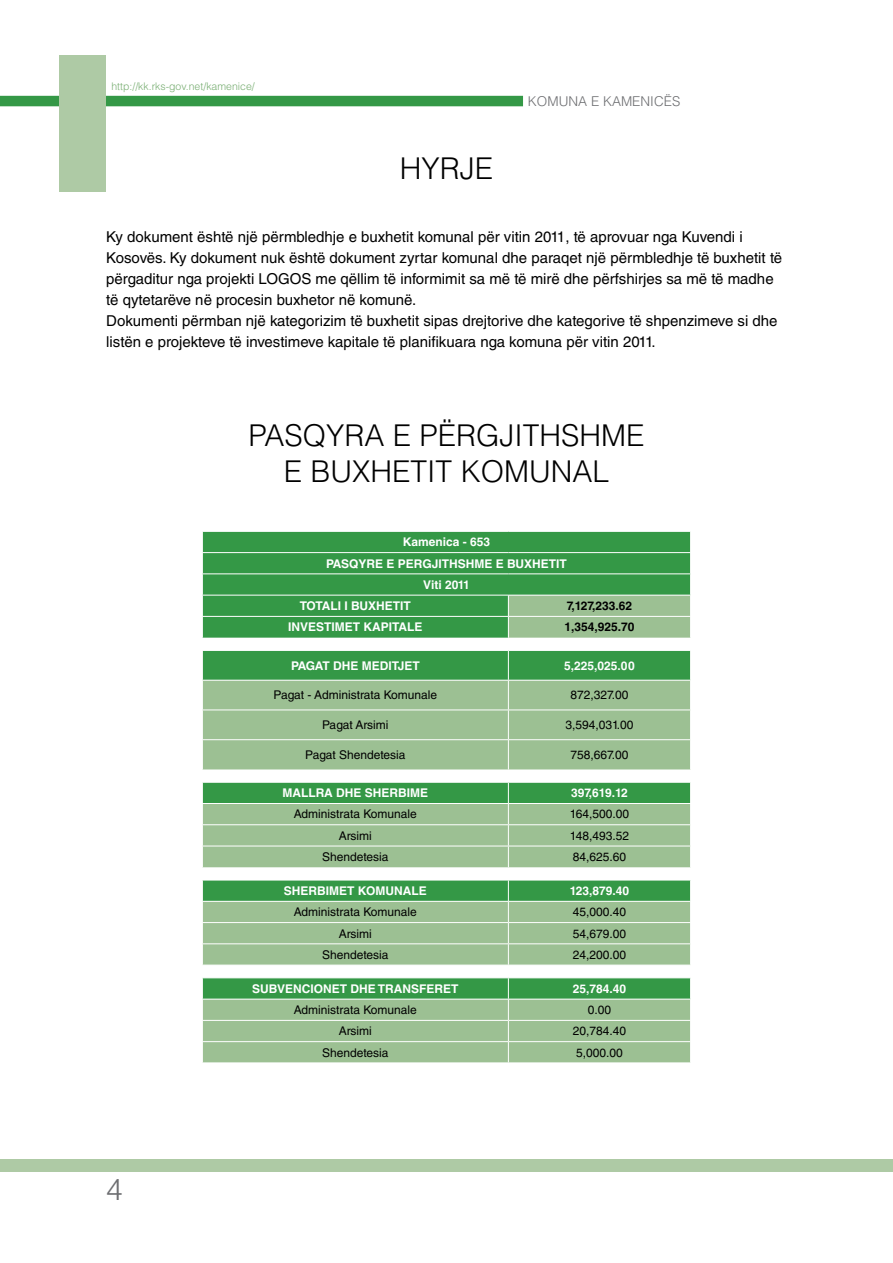
<style>
.page{position:relative;width:893px;height:1263px;background:#fff}
.page>*{position:absolute;margin:0;border:0;box-sizing:border-box;transform-origin:0 0}
.t1{font:300 30px/36px "Helvetica LT Std";color:#000}
.t2{font:300 30px "Helvetica LT Std";color:#6d6e71}
.t3{font:15px/21px "Helvetica LT Std";color:#000}
.t4{font:300 13.5px "Helvetica LT Std";color:#6d6e71}
.t5{font:12px "Helvetica LT Std";color:#000}
.t6{font:700 12px "Helvetica LT Std";color:#fff}
.t7{font:700 12px "Helvetica LT Std";color:#000}
.t8{font:300 10.5px "Helvetica LT Std";color:#78ae72}
</style>
<div class="page">
<div style="left:0;top:96px;width:523px;height:10px;background:#349846"></div>
<div style="left:60px;top:55px;width:46px;height:136px;background:#aecaa5"></div>
<div style="left:0;top:1159px;width:893px;height:12px;background:#aecaa5"></div>
<div style="left:203px;top:532px;width:305px;height:106px;background:#349846"></div>
<div style="left:203px;top:783px;width:487px;height:20px;background:#349846"></div>
<svg style="left:202px;top:804px;width:489px;height:258px;background:#95c092"></svg>
<hr style="left:202px;top:552px;width:306px;height:1px;background:#fff">
<hr style="left:202px;top:573px;width:306px;height:1px;background:#fff">
<hr style="left:202px;top:595px;width:306px;height:1px;background:#fff">
<hr style="left:202px;top:616px;width:306px;height:1px;background:#fff">
<svg style="left:202px;top:532px;width:1px;height:106px"></svg>
<svg style="left:508px;top:532px;width:183px;height:106px;background:#65ac6c"></svg>
<svg style="left:202px;top:650px;width:489px;height:119px;background:#86b884"></svg>
<hr style="left:202px;top:824px;width:306px;height:1px;background:#fff">
<hr style="left:508px;top:824px;width:183px;height:1px;background:#fff">
<hr style="left:202px;top:846px;width:306px;height:1px;background:#fff">
<svg style="left:202px;top:783px;width:1px;height:84px"></svg>
<hr style="left:508px;top:846px;width:183px;height:1px;background:#fff">
<svg style="left:508px;top:783px;width:1px;height:84px"></svg>
<svg style="left:690px;top:783px;width:1px;height:84px"></svg>
<hr style="left:202px;top:977px;width:306px;height:1px;background:#fff">
<hr style="left:508px;top:977px;width:183px;height:1px;background:#fff">
<hr style="left:202px;top:999px;width:306px;height:1px;background:#fff">
<hr style="left:508px;top:999px;width:183px;height:1px;background:#fff">
<hr style="left:202px;top:1020px;width:306px;height:1px;background:#fff">
<hr style="left:508px;top:1020px;width:183px;height:1px;background:#fff">
<hr style="left:202px;top:1041px;width:306px;height:1px;background:#fff">
<svg style="left:202px;top:978px;width:1px;height:84px"></svg>
<hr style="left:508px;top:1041px;width:183px;height:1px;background:#fff">
<svg style="left:508px;top:978px;width:1px;height:84px"></svg>
<svg style="left:690px;top:978px;width:1px;height:84px"></svg>
<hr style="left:202px;top:880px;width:306px;height:1px;background:#fff">
<hr style="left:508px;top:880px;width:183px;height:1px;background:#fff">
<hr style="left:202px;top:901px;width:306px;height:1px;background:#fff">
<hr style="left:508px;top:901px;width:183px;height:1px;background:#fff">
<hr style="left:202px;top:922px;width:306px;height:1px;background:#fff">
<hr style="left:508px;top:922px;width:183px;height:1px;background:#fff">
<hr style="left:202px;top:943px;width:306px;height:1px;background:#fff">
<svg style="left:202px;top:880px;width:1px;height:85px"></svg>
<hr style="left:508px;top:943px;width:183px;height:1px;background:#fff">
<svg style="left:508px;top:880px;width:1px;height:85px"></svg>
<svg style="left:690px;top:880px;width:1px;height:85px"></svg>
<hr style="left:202px;top:965px;width:306px;height:1px;background:#fff">
<hr style="left:508px;top:965px;width:183px;height:1px;background:#fff">
<p class="t8" style="left:111px;top:80px;width:145px">http://kk.rks-gov.net/kamenice/</p>
<h1 class="t1" style="left:400px;top:150px;width:91px">HYRJE</h1>
<p class="t4" style="left:528px;top:93px;width:152px">Komuna e KamenicËs</p>
<p class="t3" style="left:106px;top:227px;width:677px">Ky dokument është një përmbledhje e buxhetit komunal për vitin 2011, të aprovuar nga Kuvendi i Kosovës. Ky dokument nuk është dokument zyrtar komunal dhe paraqet një përmbledhje të buxhetit të përgaditur nga projekti LOGOS me qëllim të informimit sa më të mirë dhe përfshirjes sa më të madhe të qytetarëve në procesin buxhetor në komunë.<br>Dokumenti përmban një kategorizim të buxhetit sipas drejtorive dhe kategorive të shpenzimeve si dhe listën e projekteve të investimeve kapitale të planifikuara nga komuna për vitin 2011.</p>
<h1 class="t1" style="left:284px;top:417px;width:339px;text-indent:-36px">PASQYRA E PËRGJITHSHME<br>E BUXHETIT KOMUNA</h1>
<h1 class="t1" style="left:592px;top:453px;width:18px">L</h1>
<h1 class="t2" style="left:106px;top:1170px;width:18px">4</h1>
<p class="t6" style="left:403px;top:535px;width:89px">Kamenica - 653</p>
<p class="t6" style="left:326px;top:556px;width:242px">PASQYRE E PERGJITHSHME E BUXHETIT</p>
<p class="t6" style="left:423px;top:577px;width:48px">Viti 2011</p>
<p class="t6" style="left:300px;top:598px;width:113px">TOTALI I BUXHETIT</p>
<p class="t7" style="left:567px;top:598px;width:67px">7,127,233.62</p>
<p class="t6" style="left:288px;top:620px;width:136px">INVESTIMET KAPITALE</p>
<p class="t7" style="left:564px;top:620px;width:72px">1,354,925.70</p>
<p class="t6" style="left:291px;top:658px;width:130px">PAGAT DHE MEDITJET</p>
<p class="t6" style="left:564px;top:658px;width:72px">5,225,025.00</p>
<p class="t5" style="left:274px;top:688px;width:165px">Pagat - Administrata Komunale</p>
<p class="t5" style="left:571px;top:688px;width:59px">872,327.00</p>
<p class="t5" style="left:322px;top:718px;width:68px">Pagat Arsimi</p>
<p class="t5" style="left:565px;top:718px;width:70px">3,594,031.00</p>
<p class="t5" style="left:305px;top:748px;width:102px">Pagat Shendetesia</p>
<p class="t5" style="left:571px;top:748px;width:59px">758,667.00</p>
<p class="t6" style="left:282px;top:786px;width:147px">MALLRA DHE SHERBIME</p>
<p class="t6" style="left:571px;top:786px;width:58px">397,619.12</p>
<p class="t5" style="left:294px;top:807px;width:124px">Administrata Komunale</p>
<p class="t5" style="left:570px;top:807px;width:61px">164,500.00</p>
<p class="t5" style="left:339px;top:828px;width:35px">Arsimi</p>
<p class="t5" style="left:570px;top:828px;width:61px">148,493.52</p>
<p class="t5" style="left:322px;top:850px;width:68px">Shendetesia</p>
<p class="t5" style="left:573px;top:850px;width:55px">84,625.60</p>
<p class="t6" style="left:284px;top:883px;width:144px">SHERBIMET KOMUNALE</p>
<p class="t6" style="left:570px;top:883px;width:61px">123,879.40</p>
<p class="t5" style="left:294px;top:905px;width:124px">Administrata Komunale</p>
<p class="t5" style="left:573px;top:905px;width:55px">45,000.40</p>
<p class="t5" style="left:339px;top:926px;width:35px">Arsimi</p>
<p class="t5" style="left:573px;top:926px;width:55px">54,679.00</p>
<p class="t5" style="left:322px;top:948px;width:68px">Shendetesia</p>
<p class="t5" style="left:573px;top:948px;width:55px">24,200.00</p>
<p class="t6" style="left:252px;top:981px;width:208px">SUBVENCIONET DHE TRANSFERET</p>
<p class="t6" style="left:573px;top:981px;width:55px">25,784.40</p>
<p class="t5" style="left:294px;top:1003px;width:124px">Administrata Komunale</p>
<p class="t5" style="left:588px;top:1003px;width:25px">0.00</p>
<p class="t5" style="left:339px;top:1024px;width:35px">Arsimi</p>
<p class="t5" style="left:573px;top:1024px;width:55px">20,784.40</p>
<p class="t5" style="left:322px;top:1045px;width:68px">Shendetesia</p>
<p class="t5" style="left:576px;top:1045px;width:48px">5,000.00</p>
</div>
